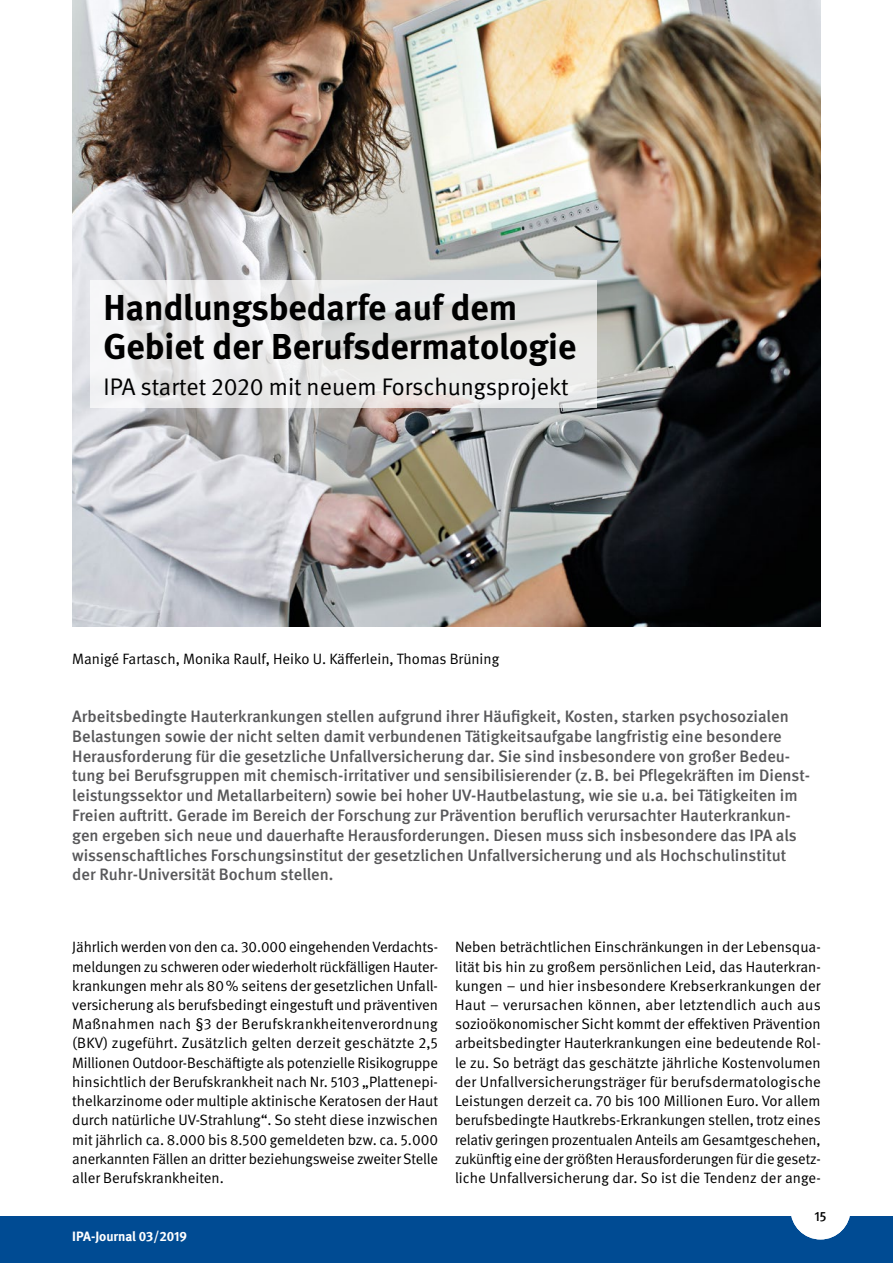
<style>
.page{position:relative;width:893px;height:1263px;background:#fff}
.page>*{position:absolute;margin:0;border:0;box-sizing:border-box;transform-origin:0 0}
._01_Standardschriftarten_ArtikelÜberschri{font:700 36px/39px "DGUV Meta";color:#000}
._01_Standardschriftarten_ArtikelÜberschri-2{font:24px "DGUV Meta";color:#000}
._01_Standardschriftarten_Anleser_11pt{font:500 16.5px/19.8px "DGUV Meta";color:#58585a}
._01_Standardschriftarten_01_Fließtext{font:15px/19.2px "DGUV Meta";color:#000;text-align:justify}
.t1{font:700 13.5px "DGUV Meta";letter-spacing:-.005em;color:#fff}
.t2{font:500 13.5px "DGUV Meta";color:#000}
</style>
<div class="page">
<div style="left:0;top:1216px;width:893px;height:47px;background:#004b93"></div>
<img style="left:72px;top:0;width:749px;height:626px">
<div style="left:791px;top:1179px;width:59px;height:60px;background:#fff;border-radius:50%"></div>
<svg style="left:91px;top:280px;width:506px;height:128px;fill:#eaeae9"></svg>
<h1 class="_01_Standardschriftarten_ArtikelÜberschri" style="left:103px;top:289px;width:474px">Handlungsbedarfe auf dem<br>Gebiet der Berufsdermatologie</h1>
<h2 class="_01_Standardschriftarten_ArtikelÜberschri-2" style="left:103px;top:373px;width:467px">IPA startet 2020 mit neuem Forschungsprojekt</h2>
<p class="_01_Standardschriftarten_01_Fließtext" style="left:72px;top:650px;width:428px">Manigé Fartasch, Monika Raulf, Heiko U. Käfferlein, Thomas Brüning</p>
<p class="_01_Standardschriftarten_Anleser_11pt" style="left:72px;top:707px;width:738px">Arbeitsbedingte Hauterkrankungen stellen aufgrund ihrer Häufigkeit, Kosten, starken psychosozialen Belastungen sowie der nicht selten damit verbundenen Tätigkeitsaufgabe langfristig eine besondere Herausforderung für die gesetzliche Unfallversicherung dar. Sie sind insbesondere von großer Bedeu&shy;tung bei Berufsgruppen mit chemisch-irritativer und sensibilisierender (z.B. bei Pflegekräften im Dienst&shy;leistungssektor und Metallarbeitern) sowie bei hoher UV-Hautbelastung, wie sie u.a. bei Tätigkeiten im Freien auftritt. Gerade im Bereich der Forschung zur Prävention beruflich verursachter Hauterkrankun&shy;gen ergeben sich neue und dauerhafte Herausforderungen. Diesen muss sich insbesondere das IPA als wissenschaftliches Forschungsinstitut der gesetzlichen Unfallversicherung und als Hochschulinstitut der Ruhr-Universität Bochum stellen.</p>
<p class="_01_Standardschriftarten_01_Fließtext" style="left:72px;top:938px;width:367px">Jährlich werden von den ca. 30.000 eingehenden Verdachts&shy;meldungen zu schweren oder wiederholt rückfälligen Hauter&shy;krankungen mehr als 80% seitens der gesetzlichen Unfall&shy;versicherung als berufsbedingt eingestuft und präventiven Maßnahmen nach §3 der Berufskrankheitenverordnung (BKV) zugeführt. Zusätzlich gelten derzeit geschätzte 2,5<br>Millionen Outdoor-Beschäftigte als potenzielle Risikogruppe hinsichtlich der Berufskrankheit nach Nr. 5103 „Plattenepi&shy;thelkarzinome oder multiple aktinische Keratosen der Haut durch natürliche UV-Strahlung“. So steht diese inzwischen mit jährlich ca. 8.000 bis 8.500 gemeldeten bzw. ca. 5.000 anerkannten Fällen an dritter beziehungsweise zweiter Stelle aller Berufskrankheiten.</p>
<p class="_01_Standardschriftarten_01_Fließtext" style="left:455px;top:938px;width:367px">Neben beträchtlichen Einschränkungen in der Lebensqua&shy;lität bis hin zu großem persönlichen Leid, das Hauterkran&shy;kungen – und hier insbesondere Krebserkrankungen der Haut – verursachen können, aber letztendlich auch aus sozioökonomischer Sicht kommt der effektiven Prävention arbeitsbedingter Hauterkrankungen eine bedeutende Rol&shy;le zu. So beträgt das geschätzte jährliche Kostenvolumen der Unfallversicherungsträger für berufsdermatologische Leistungen derzeit ca. 70 bis 100 Millionen Euro. Vor allem berufsbedingte Hautkrebs-Erkrankungen stellen, trotz eines relativ geringen prozentualen Anteils am Gesamtgeschehen, zukünftig eine der größten Herausforderungen für die gesetz&shy;liche Unfallversicherung dar. So ist die Tendenz der ange-</p>
<p class="t1" style="left:72px;top:1228px;width:116px">IPA-Journal 03/2019</p>
<p class="t2" style="left:814px;top:1209px;width:14px">15</p>
</div>
